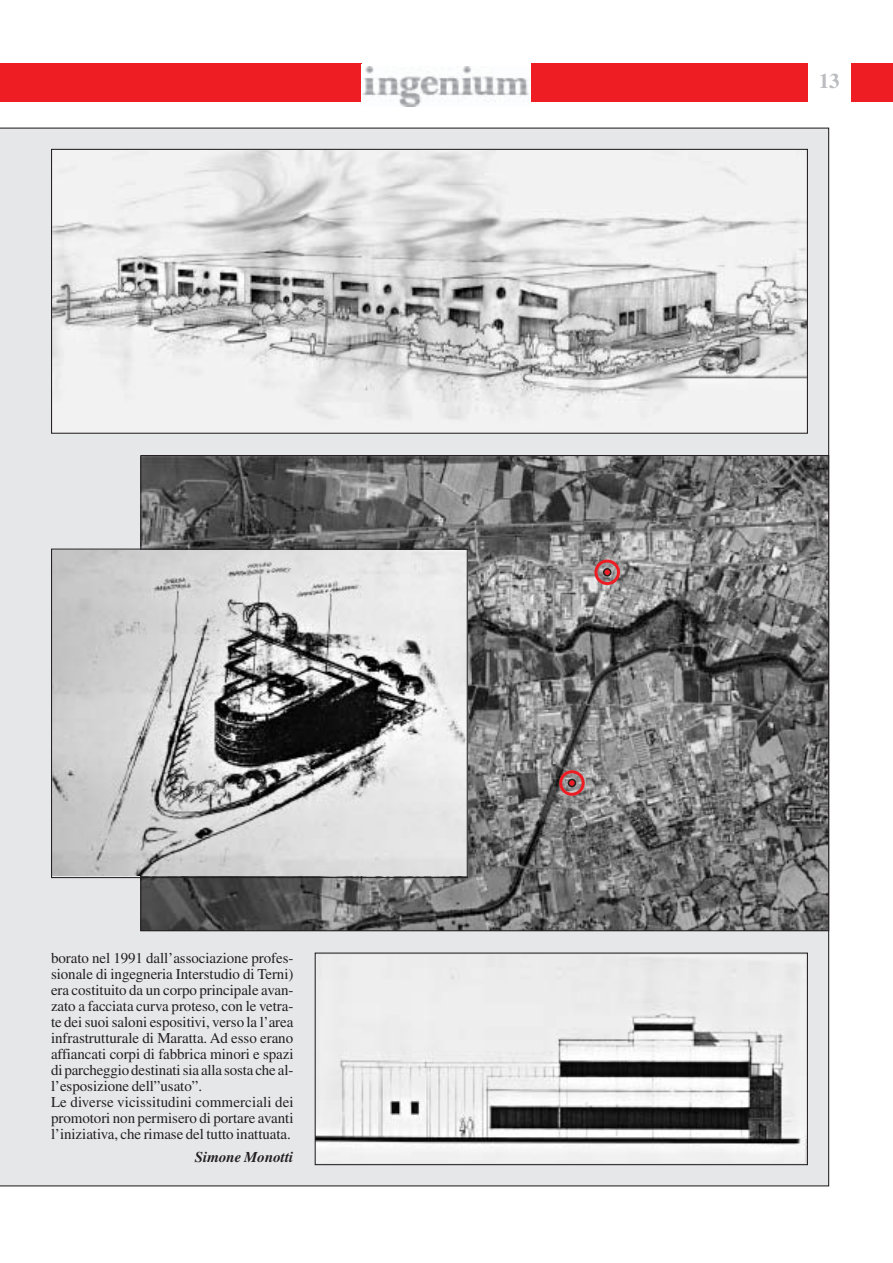
<style>
.page{position:relative;width:893px;height:1263px;background:#fff}
.page>*{position:absolute;margin:0;border:0;box-sizing:border-box;transform-origin:0 0}
.t1{font:700 21px "Times";color:#bcbdc0}
.t2{font:15px/16px "Times";letter-spacing:-.005em;color:#231f20}
.t3{font:italic 700 15px "Times";color:#231f20}
</style>
<div class="page">
<div style="left:0;top:128px;width:829px;height:1058px;background:#e6e7e9"></div>
<img style="left:142px;top:457px;width:685px;height:472px">
<div style="left:0;top:64px;width:361px;height:38px;background:#ee1d23"></div>
<img style="left:362px;top:67px;width:167px;height:40px">
<div style="left:531px;top:64px;width:277px;height:38px;background:#ee1d23"></div>
<div style="left:850px;top:64px;width:43px;height:38px;background:#ee1d23"></div>
<img style="left:317px;top:955px;width:489px;height:207px">
<div style="left:315px;top:952px;width:493px;height:213px;border:1px solid #231f20"></div>
<img style="left:53px;top:551px;width:413px;height:325px">
<div style="left:51px;top:549px;width:417px;height:329px;border:1px solid #231f20"></div>
<img style="left:53px;top:151px;width:753px;height:281px">
<svg style="left:594px;top:559px;width:26px;height:26px"></svg>
<svg style="left:559px;top:770px;width:26px;height:26px"></svg>
<p class="t2" style="left:51px;top:951px;width:244px">borato nel 1991 dall’associazione profes&shy;sionale di ingegneria Interstudio di Terni) era costituito da un corpo principale avan&shy;zato a facciata curva proteso, con le vetra&shy;te dei suoi saloni espositivi, verso la l’area infrastrutturale di Maratta. Ad esso erano affiancati corpi di fabbrica minori e spazi di parcheggio destinati sia alla sosta che al&shy;l’esposizione dell”usato”.<br>Le diverse vicissitudini commerciali dei promotori non permisero di portare avanti l’iniziativa, che rimase del tutto inattuata.</p>
<p class="t3" style="left:195px;top:1151px;width:100px">Simone Monotti</p>
<h1 class="t1" style="left:819px;top:74px;width:22px">13</h1>
</div>
